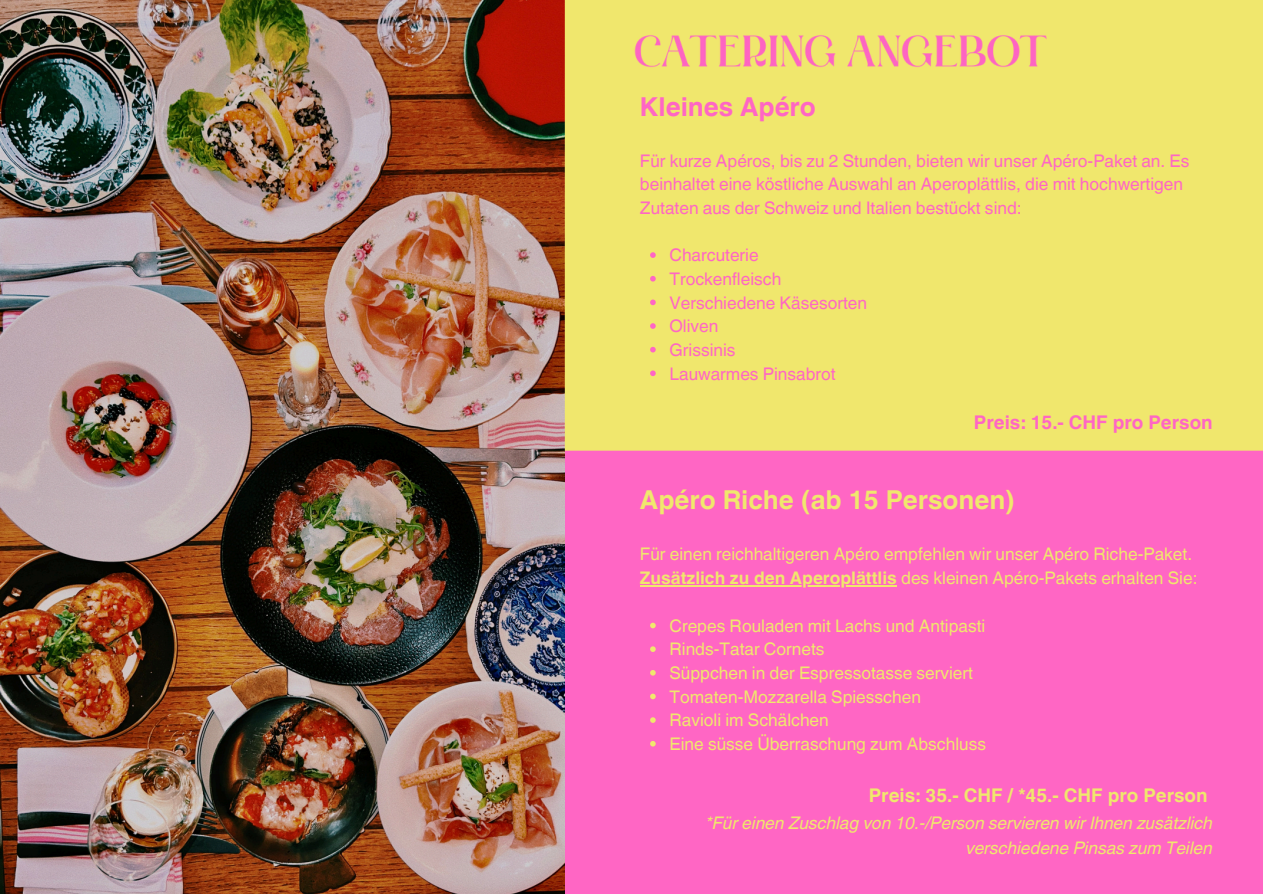
<style>
.page{position:relative;width:1263px;height:894px;background:#fff}
.page>*{position:absolute;margin:0;border:0;box-sizing:border-box;transform-origin:0 0}
.t1{font:700 26.1px "Helvetica World";color:#f0e76d}
.t2{font:700 26.1px "Helvetica World";color:#ff66c4}
.t3{font:700 18.9px "Helvetica World";color:#f0e76d}
.t4{font:700 18.9px "Helvetica World";color:#ff66c4}
.t5{font:17.4px "Helvetica World";color:#f0e76d}
.t6{font:17.4px/23.7px "Helvetica World";color:#ff66c4}
.t7{font:italic 17.4px/24.8px "Helvetica World";color:#f0e76d;text-align:right}
.s1{font-weight:700}
</style>
<div class="page">
<div style="left:0;top:0;width:1263px;height:893px;background:#ff66c4"></div>
<img style="left:0;top:0;width:565px;height:893px">
<div style="left:565px;top:0;width:698px;height:450px;background:#f0e76d"></div>
<img style="left:631px;top:13px;width:512px;height:72px">
<svg style="left:650px;top:252px;width:6px;height:6px"></svg>
<svg style="left:650px;top:276px;width:6px;height:5px"></svg>
<svg style="left:650px;top:299px;width:6px;height:6px"></svg>
<svg style="left:650px;top:323px;width:6px;height:6px"></svg>
<svg style="left:650px;top:347px;width:6px;height:5px"></svg>
<svg style="left:650px;top:370px;width:6px;height:6px"></svg>
<hr style="left:640px;top:585px;width:257px;height:1px;background:#f0e76d">
<svg style="left:650px;top:622px;width:6px;height:6px"></svg>
<svg style="left:650px;top:646px;width:6px;height:5px"></svg>
<svg style="left:650px;top:670px;width:6px;height:5px"></svg>
<svg style="left:650px;top:693px;width:6px;height:6px"></svg>
<svg style="left:650px;top:717px;width:6px;height:5px"></svg>
<svg style="left:650px;top:741px;width:6px;height:5px"></svg>
<p class="t2" style="left:640px;top:85px;width:177px">Kleines Apéro</p>
<p class="t6" style="left:640px;top:149px;width:551px">Für kurze Apéros, bis zu 2 Stunden, bieten wir unser Apéro-Paket an. Es beinhaltet eine köstliche Auswahl an Aperoplättlis, die mit hochwertigen<br>Zutaten aus der Schweiz und Italien bestückt sind:</p>
<p class="t6" style="left:669px;top:243px;width:91px">Charcuterie</p>
<h1 class="t6" style="left:669px;top:267px;width:113px">Trockenfleisch</h1>
<p class="t6" style="left:669px;top:290px;width:199px">Verschiedene Käsesorten</p>
<p class="t6" style="left:669px;top:314px;width:50px">Oliven</p>
<p class="t6" style="left:669px;top:338px;width:68px">Grissinis</p>
<p class="t6" style="left:669px;top:361px;width:168px">Lauwarmes Pinsabrot</p>
<p class="t4" style="left:974px;top:407px;width:240px">Preis: 15.- CHF pro Person</p>
<p class="t1" style="left:640px;top:478px;width:376px">Apéro Riche (ab 15 Personen)</p>
<p class="t5" style="left:640px;top:543px;width:554px">Für einen reichhaltigeren Apéro empfehlen wir unser Apéro Riche-Paket.</p>
<h2 class="t5" style="left:640px;top:568px;width:559px"><span class="s1">Zusätzlich zu den Aperoplättlis</span> des kleinen Apéro-Pakets erhalten Sie:</h2>
<h2 class="t5" style="left:669px;top:615px;width:317px">Crepes Rouladen mit Lachs und Antipasti</h2>
<h1 class="t5" style="left:669px;top:638px;width:156px">Rinds-Tatar Cornets</h1>
<p class="t5" style="left:669px;top:662px;width:305px">Süppchen in der Espressotasse serviert</p>
<p class="t5" style="left:669px;top:686px;width:253px">Tomaten-Mozzarella Spiesschen</p>
<p class="t5" style="left:669px;top:709px;width:161px">Ravioli im Schälchen</p>
<p class="t5" style="left:669px;top:733px;width:318px">Eine süsse Überraschung zum Abschluss</p>
<p class="t3" style="left:869px;top:779px;width:340px">Preis: 35.- CHF / *45.- CHF pro Person</p>
<p class="t7" style="left:706px;top:808px;width:508px">*Für einen Zuschlag von 10.-/Person servieren wir Ihnen zusätzlich verschiedene Pinsas zum Teilen</p>
</div>
